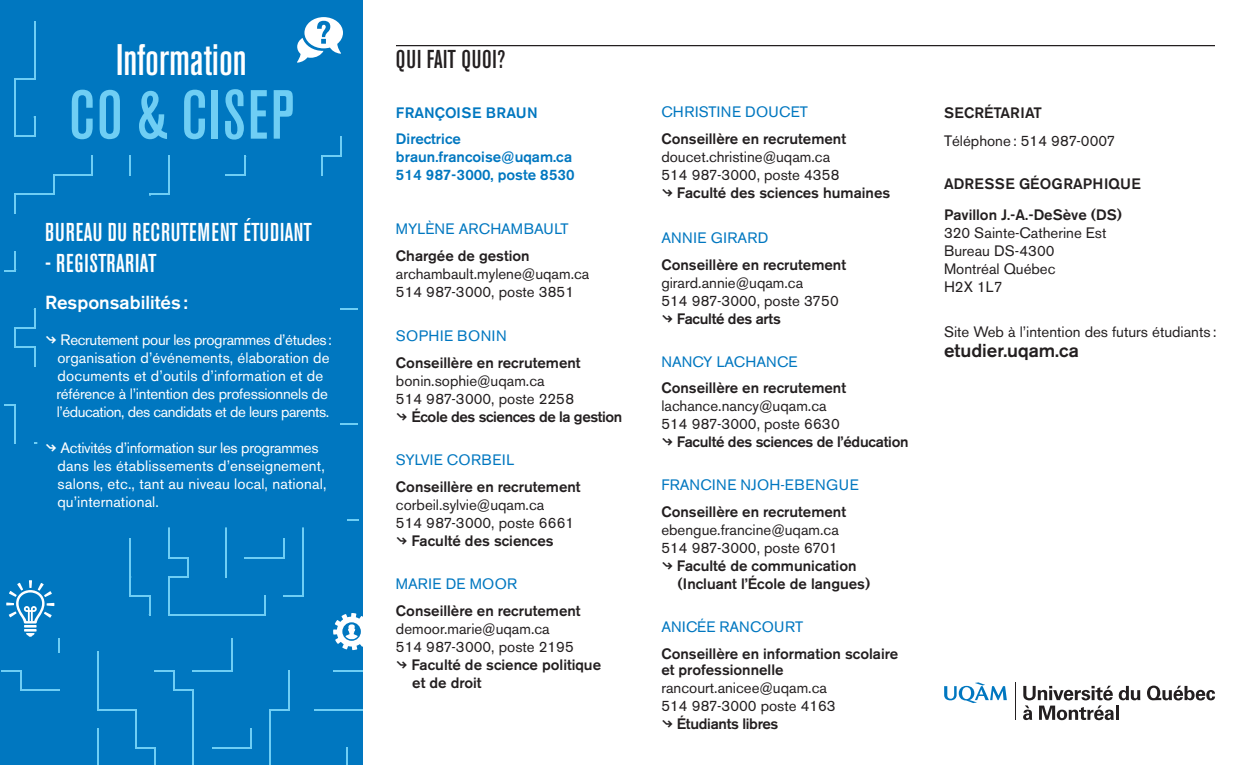
<style>
.page{position:relative;width:1260px;height:765px;background:#fff}
.page>*{position:absolute;margin:0;border:0;box-sizing:border-box;transform-origin:0 0}
.t1{font:500 condensed 68.75px "Akzidenz Grotesk BE";letter-spacing:.03em;color:#6fcef4}
.t2{font:500 condensed 43.75px "Akzidenz Grotesk BE";color:#fff}
.t3{font:500 condensed 25.62px "Akzidenz Grotesk BE";letter-spacing:.03em;color:#fff}
.t4{font:500 condensed 25.62px "Akzidenz Grotesk BE";letter-spacing:.03em;color:#231f20}
.t5{font:500 18.75px "Akzidenz Grotesk BE";color:#fff}
.t6{font:500 18.75px "Akzidenz Grotesk BE";color:#231f20}
.t7{font:15px "Akzidenz Grotesk BE";color:#231f20}
.t8{font:500 15px/18px "Akzidenz Grotesk BE";color:#231f20}
.t9{font:15px "Akzidenz Grotesk BE";letter-spacing:.005em;color:#fff}
.t10{font:15px "Akzidenz Grotesk BE";letter-spacing:.02em;color:#0077c0}
.t11{font:500 15px "Akzidenz Grotesk BE";color:#0077c0}
.t12{font:500 15px "Akzidenz Grotesk BE";letter-spacing:-.02em;color:#231f20}
.t13{font:15px "Akzidenz Grotesk BE";letter-spacing:-.03em;color:#fff}
.t14{font:15px "Akzidenz Grotesk BE";letter-spacing:-.015em;color:#fff}
.t15{font:15px "Akzidenz Grotesk BE";letter-spacing:-.02em;color:#fff}
.t16{font:15px "Akzidenz Grotesk BE";letter-spacing:-.025em;color:#fff}
.t17{font:15px "Akzidenz Grotesk BE";color:#0077c0}
.t18{font:500 15px "Akzidenz Grotesk BE";letter-spacing:-.025em;color:#231f20}
.t19{font:15px "Akzidenz Grotesk BE";letter-spacing:.04em;color:#0077c0}
.t20{font:500 15px "Akzidenz Grotesk BE";letter-spacing:.02em;color:#231f20}
.s1{font-family:"Foundry Gridnik";font-weight:700}
</style>
<div class="page">
<div style="left:0;top:0;width:363px;height:765px;background:#0077c0"></div>
<hr style="left:396px;top:45px;width:819px;height:1px;background:#231f20">
<svg style="left:283px;top:596px;width:19px;height:1px"></svg>
<hr style="left:302px;top:577px;width:2px;height:20px;background:#6fcef4">
<hr style="left:302px;top:557px;width:2px;height:21px;background:#6fcef4">
<hr style="left:264px;top:557px;width:20px;height:2px;background:#6fcef4">
<svg style="left:283px;top:538px;width:1px;height:19px"></svg>
<hr style="left:302px;top:538px;width:2px;height:21px;background:#6fcef4">
<hr style="left:302px;top:519px;width:2px;height:20px;background:#6fcef4">
<svg style="left:130px;top:527px;width:135px;height:89px"></svg>
<svg style="left:341px;top:423px;width:17px;height:2px"></svg>
<svg style="left:4px;top:404px;width:12px;height:40px"></svg>
<svg style="left:15px;top:327px;width:16px;height:21px"></svg>
<svg style="left:341px;top:308px;width:17px;height:2px"></svg>
<svg style="left:4px;top:251px;width:12px;height:20px"></svg>
<svg style="left:15px;top:195px;width:1px;height:19px"></svg>
<hr style="left:15px;top:193px;width:20px;height:2px;background:#6fcef4">
<svg style="left:53px;top:174px;width:40px;height:16px"></svg>
<hr style="left:91px;top:155px;width:2px;height:20px;background:#6fcef4">
<svg style="left:168px;top:155px;width:1px;height:35px"></svg>
<svg style="left:226px;top:155px;width:20px;height:20px"></svg>
<hr style="left:321px;top:155px;width:2px;height:20px;background:#6fcef4">
<svg style="left:130px;top:155px;width:1px;height:20px"></svg>
<svg style="left:323px;top:136px;width:19px;height:20px"></svg>
<svg style="left:15px;top:21px;width:20px;height:116px"></svg>
<svg style="left:297px;top:17px;width:46px;height:46px"></svg>
<svg style="left:333px;top:613px;width:30px;height:37px"></svg>
<svg style="left:269px;top:748px;width:2px;height:17px"></svg>
<svg style="left:346px;top:747px;width:1px;height:18px"></svg>
<hr style="left:269px;top:728px;width:2px;height:20px;background:#6fcef4">
<hr style="left:269px;top:709px;width:2px;height:20px;background:#6fcef4">
<svg style="left:314px;top:709px;width:49px;height:1px"></svg>
<hr style="left:20px;top:671px;width:2px;height:20px;background:#6fcef4">
<svg style="left:22px;top:690px;width:38px;height:1px"></svg>
<svg style="left:271px;top:671px;width:19px;height:39px"></svg>
<svg style="left:1px;top:671px;width:19px;height:1px"></svg>
<svg style="left:333px;top:671px;width:30px;height:1px"></svg>
<svg style="left:6px;top:580px;width:54px;height:73px"></svg>
<svg style="left:97px;top:639px;width:154px;height:126px"></svg>
<svg style="left:944px;top:682px;width:63px;height:21px"></svg>
<hr style="left:1015px;top:682px;width:1px;height:38px;background:#231f20">
<svg style="left:1147px;top:686px;width:68px;height:15px"></svg>
<svg style="left:1023px;top:686px;width:117px;height:34px"></svg>
<p class="t2" style="left:116px;top:36px;width:132px">Information</p>
<p class="t1" style="left:69px;top:77px;width:226px">CO &amp; CISEP</p>
<p class="t3" style="left:45px;top:218px;width:269px">BUREAU DU RECRUTEMENT ÉTUDIANT</p>
<p class="t3" style="left:45px;top:249px;width:113px">- REGISTRARIAT</p>
<p class="t5" style="left:45px;top:291px;width:144px">Responsabilités:</p>
<p class="t16" style="left:45px;top:331px;width:288px"><span class="s1">◊</span> Recrutement pour les programmes d’études:</p>
<p class="t9" style="left:57px;top:349px;width:274px">organisation d’événements, élaboration de</p>
<p class="t9" style="left:58px;top:367px;width:267px">documents et d’outils d’information et de</p>
<p class="t14" style="left:57px;top:385px;width:273px">référence à l’intention des professionnels de</p>
<p class="t13" style="left:57px;top:403px;width:274px">l’éducation, des candidats et de leurs parents.</p>
<p class="t15" style="left:45px;top:439px;width:275px"><span class="s1">◊</span> Activités d’information sur les programmes</p>
<p class="t9" style="left:58px;top:457px;width:269px">dans les établissements d’enseignement,</p>
<p class="t9" style="left:58px;top:475px;width:270px">salons, etc., tant au niveau local, national,</p>
<p class="t9" style="left:57px;top:493px;width:103px">qu’international.</p>
<p class="t4" style="left:396px;top:45px;width:111px">QUI FAIT QUOI?</p>
<p class="t11" style="left:396px;top:103px;width:143px">FRANÇOISE BRAUN</p>
<p class="t11" style="left:396px;top:130px;width:66px">Directrice</p>
<p class="t11" style="left:396px;top:148px;width:178px">braun.francoise@uqam.ca</p>
<p class="t11" style="left:396px;top:166px;width:180px">514 987-3000, poste 8530</p>
<p class="t17" style="left:396px;top:220px;width:174px">MYLÈNE ARCHAMBAULT</p>
<p class="t8" style="left:396px;top:247px;width:135px">Chargée de gestion</p>
<p class="t7" style="left:396px;top:265px;width:195px">archambault.mylene@uqam.ca</p>
<p class="t7" style="left:396px;top:283px;width:180px">514 987-3000, poste 3851</p>
<p class="t19" style="left:396px;top:327px;width:112px">SOPHIE BONIN</p>
<p class="t8" style="left:396px;top:354px;width:186px">Conseillère en recrutement</p>
<p class="t7" style="left:396px;top:372px;width:150px">bonin.sophie@uqam.ca</p>
<p class="t7" style="left:396px;top:390px;width:180px">514 987-3000, poste 2258</p>
<p class="t18" style="left:396px;top:408px;width:228px"><span class="s1">◊</span> École des sciences de la gestion</p>
<p class="t10" style="left:396px;top:451px;width:120px">SYLVIE CORBEIL</p>
<p class="t8" style="left:396px;top:478px;width:186px">Conseillère en recrutement</p>
<p class="t7" style="left:396px;top:496px;width:150px">corbeil.sylvie@uqam.ca</p>
<p class="t7" style="left:396px;top:514px;width:180px">514 987-3000, poste 6661</p>
<p class="t8" style="left:396px;top:532px;width:159px"><span class="s1">◊</span> Faculté des sciences</p>
<p class="t10" style="left:396px;top:575px;width:123px">MARIE DE MOOR</p>
<p class="t8" style="left:396px;top:601px;width:186px">Conseillère en recrutement</p>
<p class="t7" style="left:396px;top:620px;width:155px">demoor.marie@uqam.ca</p>
<p class="t7" style="left:396px;top:638px;width:179px">514 987-3000, poste 2195</p>
<p class="t8" style="left:412px;top:655px;width:190px;text-indent:-16px"><span class="s1">◊</span> Faculté de science politique et de droit</p>
<p class="t10" style="left:661px;top:103px;width:148px">CHRISTINE DOUCET</p>
<p class="t8" style="left:661px;top:129px;width:186px">Conseillère en recrutement</p>
<p class="t7" style="left:661px;top:148px;width:170px">doucet.christine@uqam.ca</p>
<p class="t7" style="left:661px;top:166px;width:180px">514 987-3000, poste 4358</p>
<p class="t8" style="left:661px;top:183px;width:230px"><span class="s1">◊</span> Faculté des sciences humaines</p>
<p class="t19" style="left:661px;top:229px;width:109px">ANNIE GIRARD</p>
<p class="t8" style="left:661px;top:255px;width:186px">Conseillère en recrutement</p>
<p class="t7" style="left:661px;top:273px;width:143px">girard.annie@uqam.ca</p>
<p class="t7" style="left:661px;top:291px;width:179px">514 987-3000, poste 3750</p>
<p class="t12" style="left:661px;top:309px;width:121px"><span class="s1">◊</span> Faculté des arts</p>
<p class="t17" style="left:661px;top:352px;width:138px">NANCY LACHANCE</p>
<p class="t8" style="left:661px;top:379px;width:186px">Conseillère en recrutement</p>
<p class="t7" style="left:661px;top:397px;width:167px">lachance.nancy@uqam.ca</p>
<p class="t7" style="left:661px;top:415px;width:180px">514 987-3000, poste 6630</p>
<p class="t12" style="left:661px;top:433px;width:249px"><span class="s1">◊</span> Faculté des sciences de l’éducation</p>
<p class="t10" style="left:661px;top:476px;width:199px">FRANCINE NJOH-EBENGUE</p>
<p class="t8" style="left:661px;top:503px;width:186px">Conseillère en recrutement</p>
<p class="t7" style="left:661px;top:521px;width:179px">ebengue.francine@uqam.ca</p>
<p class="t7" style="left:661px;top:539px;width:178px">514 987-3000, poste 6701</p>
<p class="t8" style="left:661px;top:557px;width:197px"><span class="s1">◊</span> Faculté de communication</p>
<p class="t8" style="left:678px;top:575px;width:194px">(Incluant l’École de langues)</p>
<p class="t10" style="left:661px;top:618px;width:143px">ANICÉE RANCOURT</p>
<p class="t8" style="left:661px;top:644px;width:238px">Conseillère en information scolaire</p>
<p class="t8" style="left:661px;top:661px;width:124px">et professionnelle</p>
<p class="t7" style="left:661px;top:679px;width:167px">rancourt.anicee@uqam.ca</p>
<p class="t7" style="left:661px;top:697px;width:176px">514 987-3000 poste 4163</p>
<p class="t12" style="left:661px;top:715px;width:118px"><span class="s1">◊</span> Étudiants libres</p>
<p class="t8" style="left:944px;top:103px;width:99px">SECRÉTARIAT</p>
<p class="t7" style="left:944px;top:132px;width:173px">Téléphone: 514 987-0007</p>
<p class="t20" style="left:944px;top:174px;width:198px">ADRESSE GÉOGRAPHIQUE</p>
<p class="t8" style="left:944px;top:206px;width:180px">Pavillon J.-A.-DeSève (DS)</p>
<p class="t7" style="left:944px;top:224px;width:164px">320 Sainte-Catherine Est</p>
<p class="t7" style="left:944px;top:242px;width:112px">Bureau DS-4300</p>
<p class="t7" style="left:944px;top:260px;width:113px">Montréal Québec</p>
<p class="t7" style="left:944px;top:278px;width:60px">H2X 1L7</p>
<p class="t7" style="left:944px;top:323px;width:274px">Site Web à l’intention des futurs étudiants :</p>
<p class="t6" style="left:944px;top:339px;width:137px">etudier.uqam.ca</p>
</div>
